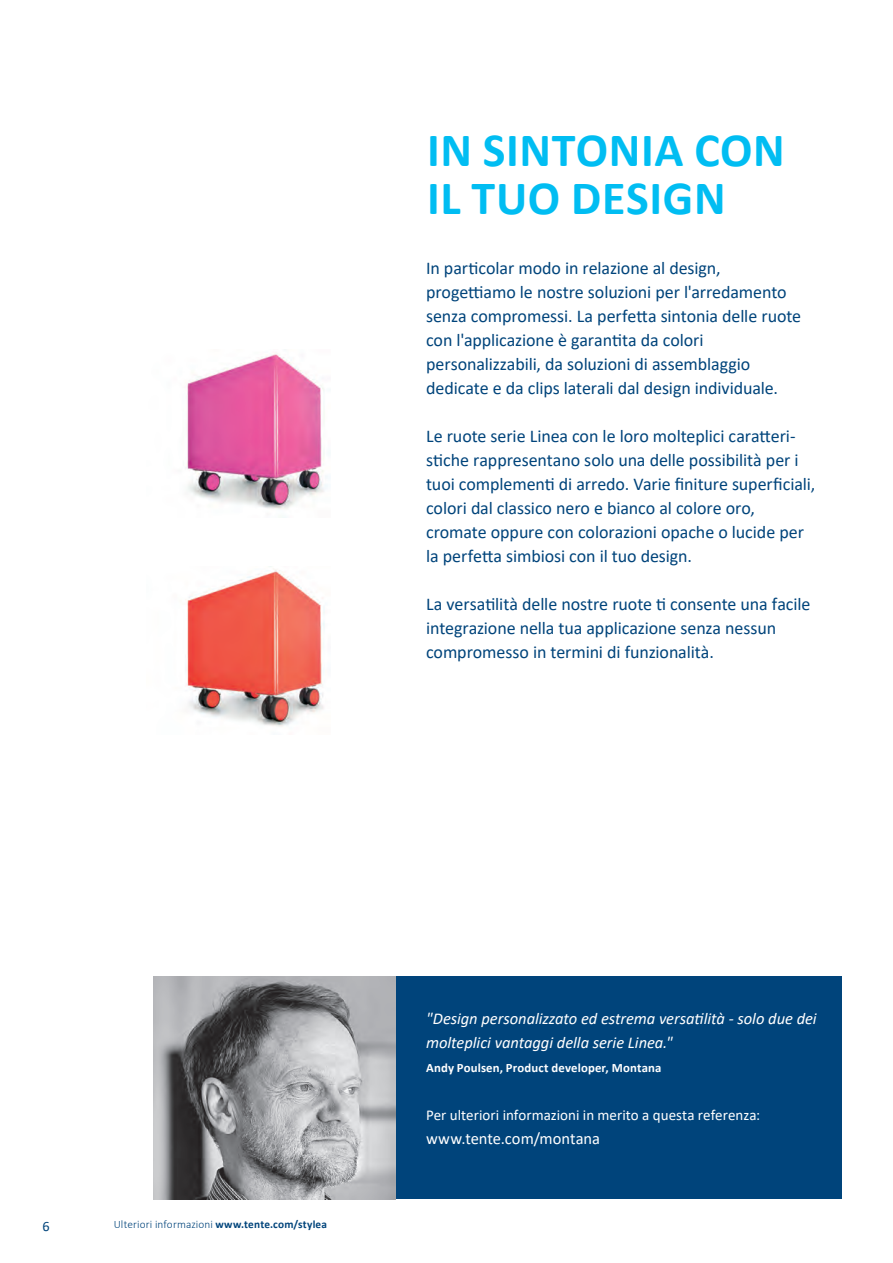
<style>
.page{position:relative;width:893px;height:1263px;background:#fff}
.page>*{position:absolute;margin:0;border:0;box-sizing:border-box;transform-origin:0 0}
.t1{font:700 48px/48px "Calibri";letter-spacing:.01em;color:#01bdf2}
.t2{font:18px/24px "Calibri";letter-spacing:-.005em;color:#00447b}
.t3{font:italic 16.5px/24px "Calibri";letter-spacing:-.005em;color:#fff}
.t4{font:16.5px "Calibri";color:#fff}
.t5{font:15px "Calibri";color:#fff}
.t6{font:14.25px "Calibri";color:#00447b}
.t7{font:700 12.75px "Calibri";letter-spacing:.01em;color:#fff}
.t8{font:300 11.25px "Calibri";letter-spacing:.01em;color:#00447b}
.s1{font-weight:700}
</style>
<div class="page">
<img style="left:185px;top:354px;width:145px;height:164px">
<div style="left:395px;top:976px;width:447px;height:223px;background:#00447b"></div>
<img style="left:153px;top:976px;width:242px;height:223px">
<img style="left:185px;top:566px;width:140px;height:161px">
<h1 class="t1" style="left:427px;top:126px;width:359px">IN SINTONIA CON<br>IL TUO DESIGN</h1>
<p class="t2" style="left:426px;top:256px;width:377px">In particolar modo in relazione al design, progettiamo le nostre soluzioni per l'arredamento senza compromessi. La perfetta sintonia delle ruote con l'applicazione è garantita da colori personalizzabili, da soluzioni di assemblaggio dedicate e da clips laterali dal design individuale.</p>
<p class="t2" style="left:426px;top:424px;width:391px">Le ruote serie Linea con le loro molteplici caratteri&shy;stiche rappresentano solo una delle possibilità per i tuoi complementi di arredo. Varie finiture superficiali, colori dal classico nero e bianco al colore oro, cromate oppure con colorazioni opache o lucide per la perfetta simbiosi con il tuo design.</p>
<p class="t2" style="left:426px;top:592px;width:386px">La versatilità delle nostre ruote ti consente una facile integrazione nella tua applicazione senza nessun compromesso in termini di funzionalità.</p>
<p class="t6" style="left:43px;top:1216px;width:9px">6</p>
<p class="t8" style="left:114px;top:1218px;width:215px">Ulteriori informazioni <span class="s1">www.tente.com/stylea</span></p>
<p class="t3" style="left:426px;top:1006px;width:392px">"Design personalizzato ed estrema versatilità - solo due dei molteplici vantaggi della serie Linea."</p>
<p class="t7" style="left:426px;top:1059px;width:237px">Andy Poulsen, Product developer, Montana</p>
<p class="t5" style="left:426px;top:1105px;width:336px">Per ulteriori informazioni in merito a questa referenza:</p>
<p class="t4" style="left:426px;top:1127px;width:175px">www.tente.com/montana</p>
</div>
